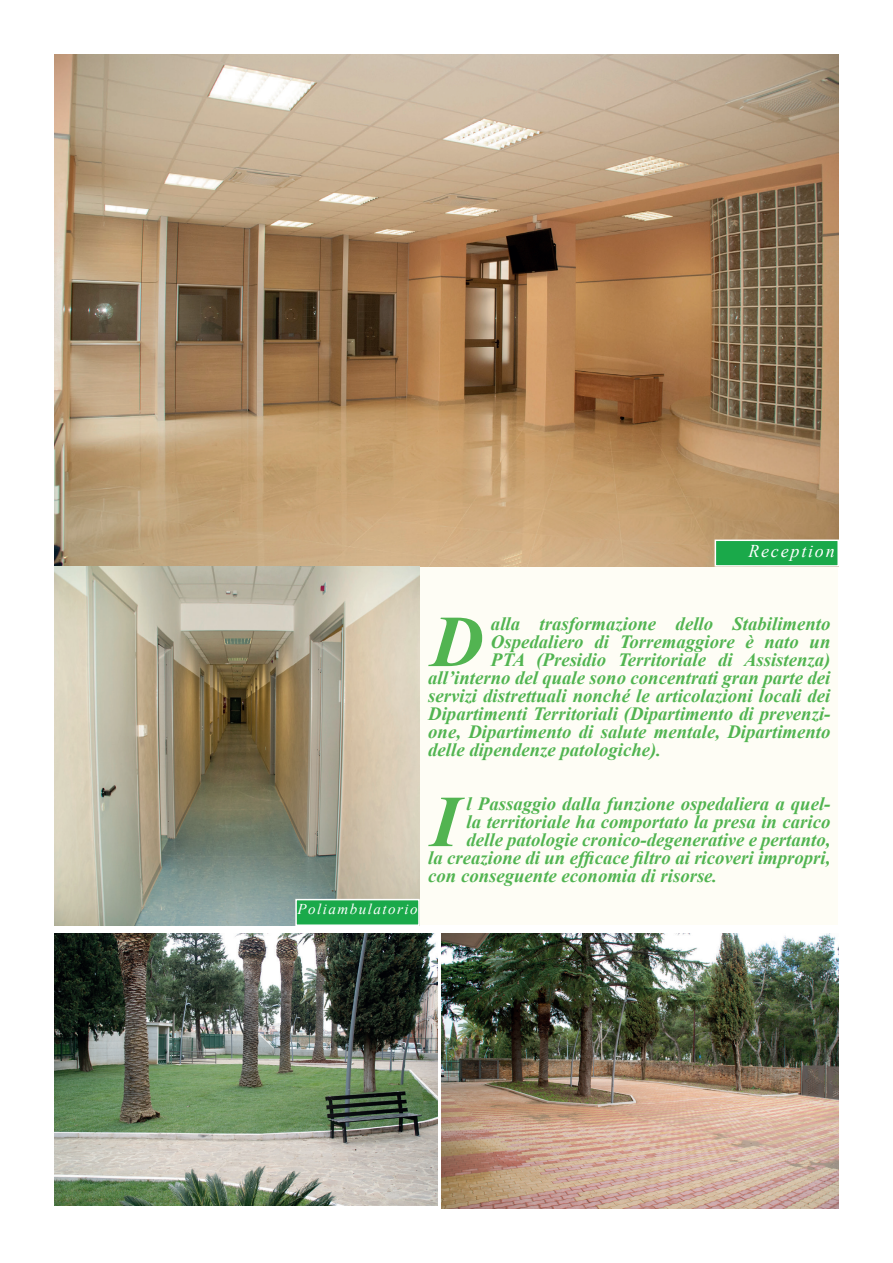
<style>
.page{position:relative;width:893px;height:1263px;background:#fff}
.page>*{position:absolute;margin:0;border:0;box-sizing:border-box;transform-origin:0 0}
.t1{font:italic 700 73.05px "Times New Roman";color:#40ae49}
.t2{font:italic 700 18.75px "Times New Roman";color:#40ae49}
.t3{font:italic 18px "Times New Roman";letter-spacing:.1em;color:#fff}
.t4{font:italic 15px "Times New Roman";letter-spacing:.1em;color:#fff}
</style>
<div class="page">
<img style="left:54px;top:54px;width:785px;height:513px">
<div style="left:715px;top:539px;width:124px;height:28px;background:#1aa94a;border:2px solid #fff"></div>
<img style="left:54px;top:567px;width:366px;height:359px">
<div style="left:295px;top:899px;width:125px;height:27px;background:#1aa94a;border:2px solid #fff"></div>
<img style="left:54px;top:933px;width:383px;height:273px">
<img style="left:442px;top:933px;width:397px;height:276px">
<div style="left:420px;top:567px;width:418px;height:358px;background:#fefdf5"></div>
<p class="t3" style="left:748px;top:539px;width:88px">Reception</p>
<p class="t4" style="left:297px;top:899px;width:122px">Poliambulatorio</p>
<h1 class="t1" style="left:431px;top:591px;width:54px">D</h1>
<p class="t2" style="left:491px;top:611px;width:341px">alla trasformazione dello Stabilimento</p>
<p class="t2" style="left:491px;top:629px;width:341px">Ospedaliero di Torremaggiore è nato un</p>
<p class="t2" style="left:491px;top:647px;width:341px">PTA (Presidio Territoriale di Assistenza)</p>
<p class="t2" style="left:428px;top:665px;width:404px">all’interno del quale sono concentrati gran parte dei</p>
<p class="t2" style="left:428px;top:683px;width:404px">servizi distrettuali nonché le articolazioni locali dei</p>
<p class="t2" style="left:428px;top:701px;width:404px">Dipartimenti Territoriali (Dipartimento di prevenzi-</p>
<p class="t2" style="left:428px;top:719px;width:404px">one, Dipartimento di salute mentale, Dipartimento</p>
<p class="t2" style="left:428px;top:737px;width:234px">delle dipendenze patologiche).</p>
<h1 class="t1" style="left:431px;top:771px;width:30px">I</h1>
<p class="t2" style="left:467px;top:791px;width:365px">l Passaggio dalla funzione ospedaliera a quel-</p>
<p class="t2" style="left:467px;top:809px;width:365px">la territoriale ha comportato la presa in carico</p>
<p class="t2" style="left:467px;top:827px;width:365px">delle patologie cronico-degenerative e pertanto,</p>
<p class="t2" style="left:428px;top:845px;width:404px">la creazione di un efficace filtro ai ricoveri impropri,</p>
<p class="t2" style="left:428px;top:863px;width:291px">con conseguente economia di risorse.</p>
</div>
